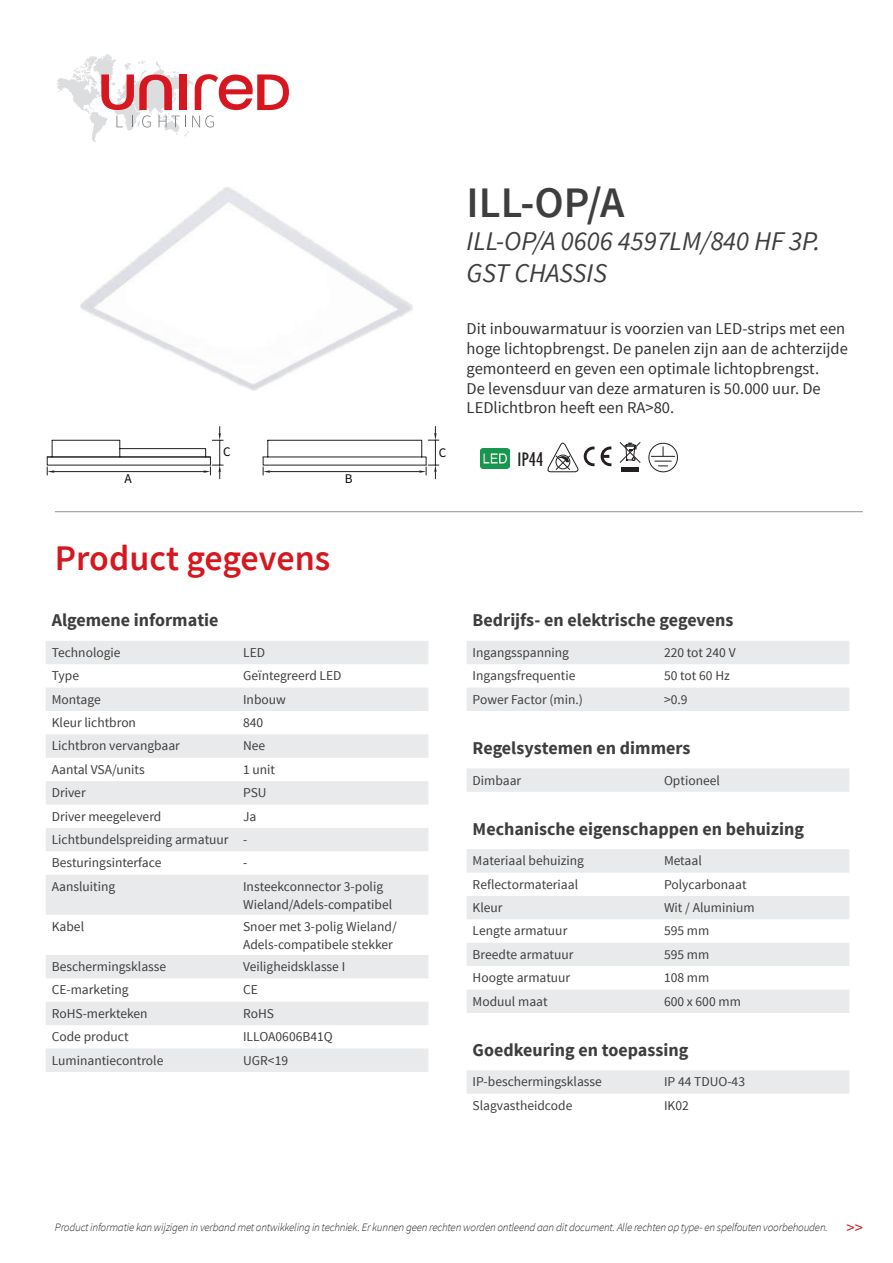
<style>
.page{position:relative;width:893px;height:1263px;background:#fff}
.page>*{position:absolute;margin:0;border:0;box-sizing:border-box;transform-origin:0 0}
.t1{font:600 43.5px "Source Sans Pro";color:#3e3e3f}
.t2{font:600 36px "Source Sans Pro";color:#d7171f}
.t3{font:italic 27px/32.4px "Source Sans Pro";color:#3e3e3f}
.t4{font:condensed 20.1px "Gill Sans";color:#231f20}
.t5{font:700 18px "Source Sans Pro";color:#3e3e3f}
.t6{font:16.5px/19.8px "Source Sans Pro";color:#333233}
.t7{font:16.5px "Source Sans Pro";color:#d7171f}
.t8{font:13.5px/23.4px "Source Sans Pro";color:#3e3e3f}
.t9{font:13.5px "Source Sans Pro";color:#050504}
.t10{font:13.2px "Source Sans Pro";color:#050504}
.t11{font:13.05px "Source Sans Pro";color:#050504}
.t12{font:italic 300 11.25px "Source Sans Pro";letter-spacing:-.02em;color:#231f20}
</style>
<div class="page">
<svg style="left:56px;top:54px;width:233px;height:88px"></svg>
<img style="left:80px;top:187px;width:332px;height:203px">
<hr style="left:55px;top:511px;width:808px;height:1px;background:#939598">
<svg style="left:46px;top:641px;width:382px;height:117px;fill:#e9eaeb"></svg>
<svg style="left:46px;top:781px;width:382px;height:291px;fill:#e9eaeb"></svg>
<svg style="left:46px;top:915px;width:382px;height:40px"></svg>
<svg style="left:467px;top:641px;width:382px;height:453px"></svg>
<img style="left:480px;top:449px;width:29px;height:19px">
<svg style="left:547px;top:442px;width:47px;height:31px"></svg>
<svg style="left:601px;top:446px;width:10px;height:20px"></svg>
<div style="left:648px;top:443px;width:30px;height:29px;border:1px solid #231f20;border-radius:50%"></div>
<svg style="left:651px;top:447px;width:24px;height:19px"></svg>
<hr style="left:621px;top:467px;width:18px;height:4px;background:#231f20">
<svg style="left:619px;top:442px;width:22px;height:21px"></svg>
<svg style="left:47px;top:426px;width:392px;height:53px"></svg>
<h1 class="t1" style="left:467px;top:186px;width:159px">ILL-OP/A</h1>
<h3 class="t3" style="left:467px;top:226px;width:355px">ILL-OP/A 0606 4597LM/840 HF 3P.<br>GST CHASSIS</h3>
<p class="t11" style="left:223px;top:443px;width:9px">C</p>
<p class="t11" style="left:439px;top:445px;width:9px">C</p>
<p class="t9" style="left:125px;top:470px;width:9px">A</p>
<p class="t10" style="left:345px;top:470px;width:9px">B</p>
<p class="t6" style="left:467px;top:320px;width:383px">Dit inbouwarmatuur is voorzien van LED-strips met een hoge lichtopbrengst. De panelen zijn aan de achterzijde gemonteerd en geven een optimale lichtopbrengst.<br>De levensduur van deze armaturen is 50.000 uur. De LEDlichtbron heeft een RA&gt;80.</p>
<h3 class="t4" style="left:517px;top:447px;width:28px">IP44</h3>
<h2 class="t2" style="left:55px;top:544px;width:277px">Product gegevens</h2>
<h3 class="t5" style="left:52px;top:613px;width:168px">Algemene informatie</h3>
<p class="t8" style="left:52px;top:642px;width:70px">Technologie</p>
<p class="t8" style="left:243px;top:642px;width:23px">LED</p>
<p class="t8" style="left:52px;top:665px;width:29px">Type</p>
<p class="t8" style="left:243px;top:665px;width:100px">GeÏntegreerd LED</p>
<p class="t8" style="left:52px;top:688px;width:51px">Montage</p>
<p class="t8" style="left:243px;top:688px;width:44px">Inbouw</p>
<p class="t8" style="left:52px;top:712px;width:86px">Kleur lichtbron</p>
<p class="t8" style="left:243px;top:711px;width:22px">840</p>
<p class="t8" style="left:52px;top:735px;width:130px">Lichtbron vervangbaar</p>
<p class="t8" style="left:243px;top:735px;width:24px">Nee</p>
<p class="t8" style="left:52px;top:758px;width:95px">Aantal VSA/units</p>
<p class="t8" style="left:243px;top:759px;width:34px">1 unit</p>
<p class="t8" style="left:52px;top:782px;width:35px">Driver</p>
<p class="t8" style="left:243px;top:781px;width:25px">PSU</p>
<p class="t8" style="left:52px;top:805px;width:111px">Driver meegeleverd</p>
<p class="t8" style="left:52px;top:805px;width:206px;text-indent:191px">Ja<br>Lichtbundelspreiding armatuur -<br>Besturingsinterface</p>
<p class="t8" style="left:243px;top:852px;width:6px">-</p>
<p class="t8" style="left:52px;top:875px;width:65px">Aansluiting</p>
<p class="t8" style="left:243px;top:878px;width:151px;line-height:18px">Insteekconnector 3-polig<br>Wieland/Adels-compatibel</p>
<p class="t8" style="left:52px;top:916px;width:34px">Kabel</p>
<p class="t8" style="left:243px;top:918px;width:155px;line-height:18px">Snoer met 3-polig Wieland/<br>Adels-compatibele stekker</p>
<p class="t8" style="left:52px;top:956px;width:116px">Beschermingsklasse</p>
<p class="t8" style="left:243px;top:955px;width:104px">Veiligheidsklasse I</p>
<p class="t8" style="left:52px;top:979px;width:78px">CE-marketing</p>
<p class="t8" style="left:243px;top:979px;width:16px">CE</p>
<p class="t8" style="left:52px;top:1002px;width:97px">RoHS-merkteken</p>
<p class="t8" style="left:243px;top:1002px;width:33px">RoHS</p>
<p class="t8" style="left:52px;top:1026px;width:78px">Code product</p>
<p class="t8" style="left:243px;top:1025px;width:91px">ILLOA0606B41Q</p>
<p class="t8" style="left:52px;top:1049px;width:113px">Luminantiecontrole</p>
<p class="t8" style="left:243px;top:1049px;width:47px">UGR&lt;19</p>
<h3 class="t5" style="left:473px;top:613px;width:262px">Bedrijfs- en elektrische gegevens</h3>
<p class="t8" style="left:473px;top:642px;width:98px">Ingangsspanning</p>
<p class="t8" style="left:664px;top:641px;width:73px">220 tot 240 V</p>
<p class="t8" style="left:473px;top:665px;width:104px">Ingangsfrequentie</p>
<p class="t8" style="left:664px;top:664px;width:67px">50 tot 60 Hz</p>
<p class="t8" style="left:473px;top:688px;width:112px">Power Factor (min.)</p>
<p class="t8" style="left:664px;top:688px;width:25px">&gt;0.9</p>
<h3 class="t5" style="left:473px;top:741px;width:219px">Regelsystemen en dimmers</h3>
<p class="t8" style="left:473px;top:769px;width:50px">Dimbaar</p>
<p class="t8" style="left:664px;top:769px;width:57px">Optioneel</p>
<h3 class="t5" style="left:473px;top:822px;width:333px">Mechanische eigenschappen en behuizing</h3>
<p class="t8" style="left:473px;top:850px;width:113px">Materiaal behuizing</p>
<p class="t8" style="left:664px;top:850px;width:39px">Metaal</p>
<p class="t8" style="left:473px;top:873px;width:107px">Reflectormateriaal</p>
<p class="t8" style="left:664px;top:873px;width:84px">Polycarbonaat</p>
<p class="t8" style="left:473px;top:897px;width:31px">Kleur</p>
<p class="t8" style="left:664px;top:896px;width:92px">Wit / Aluminium</p>
<p class="t8" style="left:473px;top:920px;width:96px">Lengte armatuur</p>
<p class="t8" style="left:664px;top:919px;width:47px">595 mm</p>
<p class="t8" style="left:473px;top:944px;width:102px">Breedte armatuur</p>
<p class="t8" style="left:664px;top:943px;width:47px">595 mm</p>
<p class="t8" style="left:473px;top:966px;width:99px">Hoogte armatuur</p>
<p class="t8" style="left:664px;top:966px;width:47px">108 mm</p>
<p class="t8" style="left:473px;top:990px;width:77px">Moduul maat</p>
<p class="t8" style="left:664px;top:990px;width:78px">600 x 600 mm</p>
<h3 class="t5" style="left:473px;top:1043px;width:217px">Goedkeuring en toepassing</h3>
<p class="t8" style="left:473px;top:1071px;width:131px">IP-beschermingsklasse</p>
<p class="t8" style="left:664px;top:1070px;width:83px">IP 44 TDUO-43</p>
<p class="t8" style="left:473px;top:1094px;width:101px">Slagvastheidcode</p>
<p class="t8" style="left:664px;top:1095px;width:26px">IK02</p>
<p class="t12" style="left:55px;top:1223px;width:774px">Product informatie kan wijzigen in verband met ontwikkeling in techniek. Er kunnen geen rechten worden ontleend aan dit document. Alle rechten op type- en spelfouten voorbehouden.</p>
<p class="t7" style="left:846px;top:1217px;width:18px">&gt;&gt;</p>
</div>
